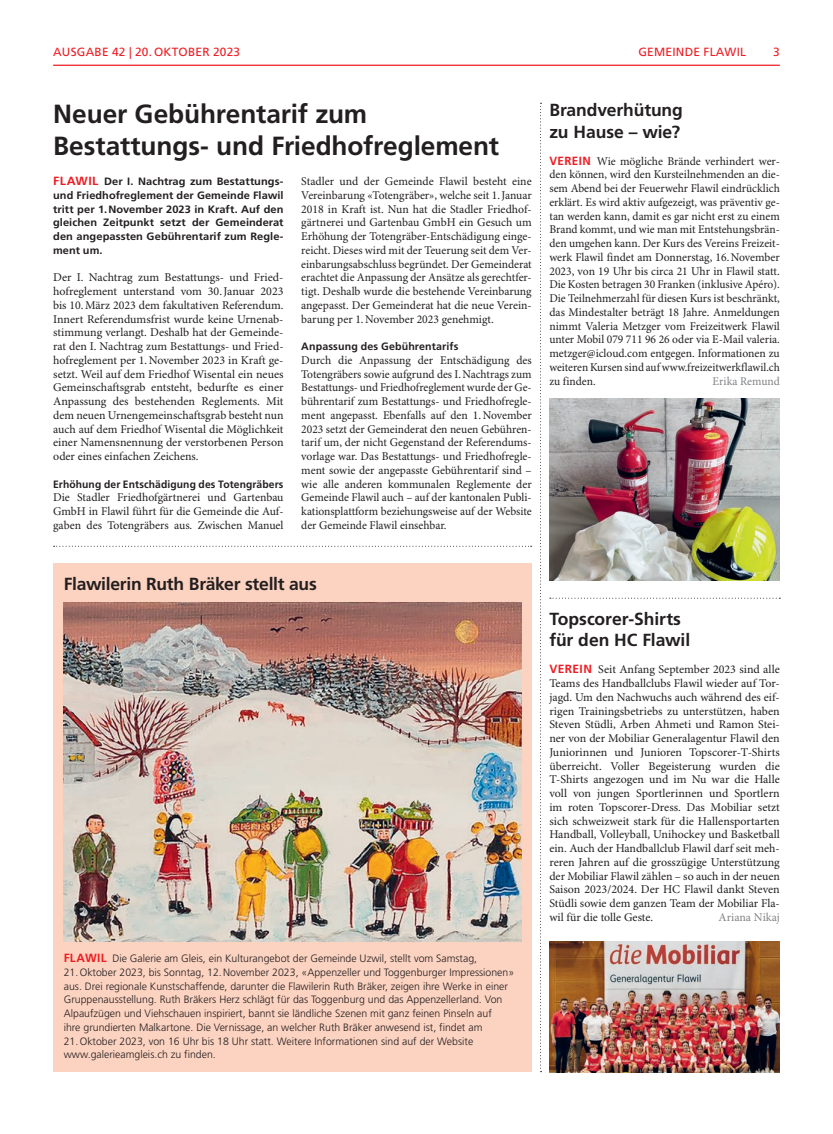
<style>
.page{position:relative;width:833px;height:1134px;background:#fff}
.page>*{position:absolute;margin:0;border:0;box-sizing:border-box;transform-origin:0 0}
.t1{font:700 26.25px/31.2px "Frutiger LT Std";letter-spacing:-.005em;color:#231f20}
.t2{font:700 17.5px/21.2px "Frutiger LT Std";letter-spacing:-.01em;color:#231f20}
.t3{font:11.88px/13.8px "Minion Pro";color:#231f20;text-align:justify}
.t4{font:11.88px "Frutiger LT Std";letter-spacing:.02em;color:#ee1d23}
.t5{font:11.88px "Minion Pro";color:#808285}
.t6{font:300 10.62px/13.8px "Frutiger LT Std";color:#231f20}
.t7{font:700 10.62px/13.8px "Frutiger LT Std";letter-spacing:.01em;color:#231f20;text-align:justify;scale:1.04 1}
.t8{font:700 10.62px "Frutiger LT Std";letter-spacing:.01em;color:#231f20}
.s1{font-size:11.88px;color:#ee1d23}
.s2{font-family:"Frutiger LT Std";font-weight:700;color:#ee1d23}
.s3{font-weight:700;font-size:11.88px;color:#ee1d23}
</style>
<div class="page">
<hr style="left:53px;top:65px;width:727px;height:1px;background:#ee1d23">
<svg style="left:540px;top:103px;width:1px;height:969px"></svg>
<svg style="left:54px;top:546px;width:477px;height:1px"></svg>
<svg style="left:550px;top:598px;width:230px;height:1px"></svg>
<img style="left:549px;top:398px;width:231px;height:183px">
<img style="left:549px;top:941px;width:231px;height:131px">
<div style="left:53px;top:563px;width:478px;height:509px;background:#fcd2c0"></div>
<img style="left:64px;top:603px;width:457px;height:338px">
<p class="t4" style="left:53px;top:45px;width:18px">AUSGABE</p>
<p class="t4" style="left:112px;top:45px;width:69px">42 | 20. OKTOBER</p>
<p class="t4" style="left:213px;top:45px;width:29px">2023</p>
<p class="t4" style="left:638px;top:45px;width:109px">GEMEINDE FLAWIL</p>
<p class="t4" style="left:773px;top:45px;width:8px">3</p>
<h1 class="t1" style="left:53px;top:99px;width:447px">Neuer Gebührentarif zum<br>Bestattungs- und Friedhofreglement</h1>
<p class="t7" style="left:53px;top:175px;width:223px"><span class="s1">FLAWIL</span> Der I. Nachtrag zum Bestattungs&shy;und Friedhofreglement der Gemeinde Flawil tritt per 1.November 2023 in Kraft. Auf den gleichen Zeitpunkt setzt der Gemeinderat den angepassten Gebührentarif zum Regle&shy;ment um.</p>
<p class="t3" style="left:53px;top:271px;width:232px">Der I. Nachtrag zum Bestattungs- und Fried&shy;hofreglement unterstand vom 30.Januar 2023 bis 10.März 2023 dem fakultativen Referendum.<br>Innert Referendumsfrist wurde keine Urnenab&shy;stimmung verlangt. Deshalb hat der Gemeinde&shy;rat den I. Nachtrag zum Bestattungs- und Fried&shy;hofreglement per 1.November 2023 in Kraft ge&shy;setzt. Weil auf dem Friedhof Wisental ein neues Gemeinschaftsgrab entsteht, bedurfte es einer Anpassung des bestehenden Reglements. Mit dem neuen Urnengemeinschaftsgrab besteht nun auch auf dem Friedhof Wisental die Möglichkeit einer Namensnennung der verstorbenen Person oder eines einfachen Zeichens.</p>
<p class="t8" style="left:53px;top:478px;width:232px">Erhöhung der Entschädigung des Totengräbers</p>
<p class="t3" style="left:53px;top:491px;width:232px">Die Stadler Friedhofgärtnerei und Gartenbau GmbH in Flawil führt für die Gemeinde die Auf&shy;gaben des Totengräbers aus. Zwischen Manuel</p>
<p class="t3" style="left:301px;top:175px;width:232px">Stadler und der Gemeinde Flawil besteht eine Vereinbarung «Totengräber», welche seit 1.Januar 2018 in Kraft ist. Nun hat die Stadler Friedhof&shy;gärtnerei und Gartenbau GmbH ein Gesuch um Erhöhung der Totengräber-Entschädigung einge&shy;reicht. Dieses wird mit der Teuerung seit dem Ver&shy;einbarungsabschluss begründet. Der Gemeinderat erachtet die Anpassung der Ansätze als gerechtfer&shy;tigt. Deshalb wurde die bestehende Vereinbarung angepasst. Der Gemeinderat hat die neue Verein&shy;barung per 1.November 2023 genehmigt.</p>
<p class="t8" style="left:301px;top:340px;width:159px">Anpassung des Gebührentarifs</p>
<p class="t3" style="left:301px;top:354px;width:232px">Durch die Anpassung der Entschädigung des Totengräbers sowie aufgrund des I.Nachtrags zum Bestattungs- und Friedhofreglement wurde der Ge&shy;bührentarif zum Bestattungs- und Friedhofregle&shy;ment angepasst. Ebenfalls auf den 1. -November 2023 setzt der Gemeinderat den neuen Gebühren&shy;tarif um, der nicht Gegenstand der Referendums&shy;vorlage war. Das Bestattungs- und Friedhofregle&shy;ment sowie der angepasste Gebührentarif sind – wie alle anderen kommunalen Reglemente der Gemeinde Flawil auch – auf der kantonalen Publi&shy;kationsplattform beziehungsweise auf der Website der Gemeinde Flawil einsehbar.</p>
<h2 class="t2" style="left:549px;top:100px;width:135px">Brandverhütung zu Hause – wie?</h2>
<p class="t3" style="left:549px;top:154px;width:232px"><span class="s2">VEREIN</span> Wie mögliche Brände verhindert wer&shy;den können, wird den Kursteilnehmenden an die&shy;sem Abend bei der Feuerwehr Flawil eindrücklich erklärt. Es wird aktiv aufgezeigt, was präventiv ge&shy;tan werden kann, damit es gar nicht erst zu einem Brand kommt, und wie man mit Entstehungsbrän&shy;den umgehen kann. Der Kurs des Vereins Freizeit&shy;werk Flawil findet am Donnerstag, 16.November 2023, von 19 Uhr bis circa 21 Uhr in Flawil statt.<br>Die Kosten betragen 30 Franken (inklusive Apéro).<br>Die Teilnehmerzahl für diesen Kurs ist beschränkt, das Mindestalter beträgt 18 Jahre. Anmeldungen nimmt Valeria Metzger vom Freizeitwerk Flawil unter Mobil 079 711 96 26 oder via E-Mail valeria. metzger@icloud.com entgegen. Informationen zu weiteren Kursen sind auf www.freizeitwerkflawil.ch zu finden.</p>
<p class="t5" style="left:712px;top:374px;width:69px">Erika Remund</p>
<h2 class="t2" style="left:64px;top:574px;width:254px">Flawilerin Ruth Bräker stellt aus</h2>
<p class="t6" style="left:64px;top:952px;width:415px"><span class="s3">FLAWIL</span> Die Galerie am Gleis, ein Kulturangebot der Gemeinde Uzwil, stellt vom Samstag,</p>
<p class="t6" style="left:64px;top:965px;width:452px">21. -Oktober 2023, bis Sonntag, 12.November 2023, «Appenzeller und Toggenburger Impressionen» aus. Drei regionale Kunstschaffende, darunter die Flawilerin Ruth Bräker, zeigen ihre Werke in einer Gruppenausstellung. Ruth Bräkers Herz schlägt für das Toggenburg und das Appenzellerland. Von Alpaufzügen und Viehschauen inspiriert, bannt sie ländliche Szenen mit ganz feinen Pinseln auf<br>ihre grundierten Malkartone. Die Vernissage, an welcher Ruth Bräker anwesend ist, findet am 21.Oktober 2023, von 16 Uhr bis 18 Uhr statt. Weitere Informationen sind auf der Website www.galerieamgleis.ch zu finden.</p>
<h2 class="t2" style="left:549px;top:609px;width:142px">Topscorer-Shirts für den HC Flawil</h2>
<p class="t3" style="left:549px;top:663px;width:232px"><span class="s2">VEREIN</span> Seit Anfang September 2023 sind alle Teams des Handballclubs Flawil wieder auf Tor&shy;jagd. Um den Nachwuchs auch während des eif&shy;rigen Trainingsbetriebs zu unterstützen, haben Steven Stüdli, Arben Ahmeti und Ramon Stei&shy;ner von der Mobiliar Generalagentur Flawil den Juniorinnen und Junioren Topscorer-T-Shirts überreicht. Voller Begeisterung wurden die T-Shirts angezogen und im Nu war die Halle voll von jungen Sportlerinnen und Sportlern im roten Topscorer-Dress. Das Mobiliar setzt sich schweizweit stark für die Hallensportarten Handball, Volleyball, Unihockey und Basketball ein. Auch der Handballclub Flawil darf seit meh&shy;reren Jahren auf die grosszügige Unterstützung der Mobiliar Flawil zählen – so auch in der neuen Saison 2023/2024. Der HC Flawil dankt Steven Stüdli sowie dem ganzen Team der Mobiliar Fla&shy;wil für die tolle Geste.</p>
<p class="t5" style="left:718px;top:910px;width:63px">Ariana Nikaj</p>
</div>
